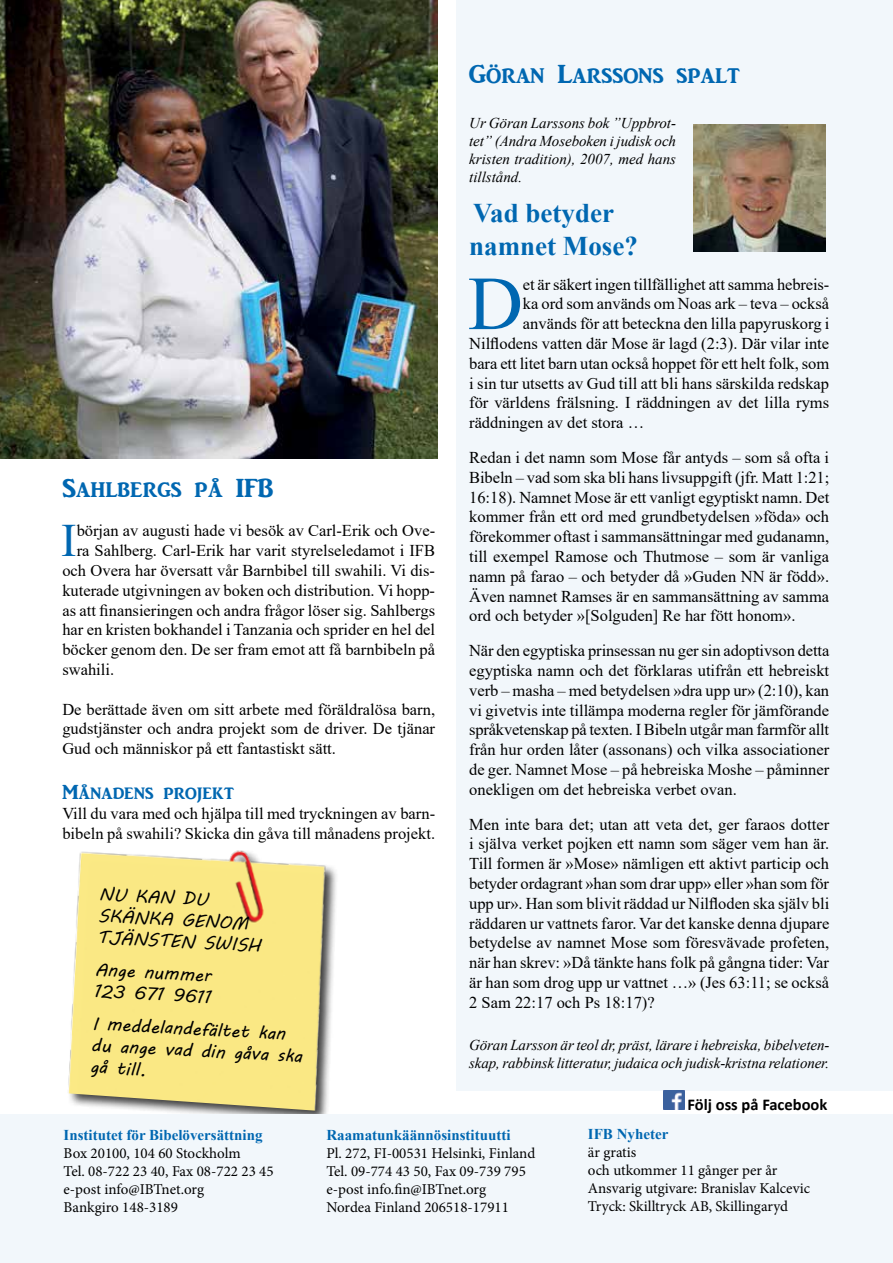
<style>
.page{position:relative;width:893px;height:1263px;background:#fff}
.page>*{position:absolute;margin:0;border:0;box-sizing:border-box;transform-origin:0 0}
.t1{font:76.35px "Times New Roman";color:#0067b1}
.t2{font:46.35px "Times New Roman";color:#0067b1}
.t3{font:27px "ARJULIAN";color:#0067b1}
.t4{font:700 27px/32.4px "Times New Roman";color:#0067b1}
.t5{font:21px "ARJULIAN";color:#0067b1}
.t6{font:18px/21.6px "MV Boli";color:#000}
.t7{font:16.5px/19.8px "Times New Roman";color:#000;text-align:justify}
.t8{font:700 16.5px "Calibri";color:#000}
.t9{font:15px/18px "Minion Pro";color:#000}
.t10{font:italic 15px/18px "Times New Roman";letter-spacing:-.01em;color:#000;text-align:justify}
.t11{font:700 15px "Times New Roman";color:#0067b1}
</style>
<div class="page">
<div style="left:456px;top:0;width:437px;height:1091px;background:#f2f7fb"></div>
<img style="left:68px;top:850px;width:268px;height:261px">
<div style="left:0;top:1114px;width:893px;height:149px;background:#f2f7fb"></div>
<img style="left:663px;top:1091px;width:22px;height:19px">
<img style="left:693px;top:124px;width:133px;height:127px">
<img style="left:0;top:0;width:438px;height:459px">
<h3 class="t3" style="left:62px;top:473px;width:213px">Sahlbergs på IFB</h3>
<h2 class="t2" style="left:61px;top:508px;width:17px">I</h2>
<p class="t7" style="left:77px;top:520px;width:360px">början av augusti hade vi besök av Carl-Erik och Ove-</p>
<p class="t7" style="left:77px;top:540px;width:360px">ra Sahlberg. Carl-Erik har varit styrelseledamot i IFB</p>
<p class="t7" style="left:62px;top:560px;width:374px">och Overa har översatt vår Barnbibel till swahili. Vi dis-</p>
<p class="t7" style="left:62px;top:580px;width:374px">kuterade utgivningen av boken och distribution. Vi hopp-</p>
<p class="t7" style="left:62px;top:600px;width:374px">as att finansieringen och andra frågor löser sig. Sahlbergs</p>
<p class="t7" style="left:62px;top:619px;width:374px">har en kristen bokhandel i Tanzania och sprider en hel del</p>
<p class="t7" style="left:62px;top:639px;width:374px">böcker genom den. De ser fram emot att få barnbibeln på</p>
<p class="t7" style="left:62px;top:659px;width:53px">swahili.</p>
<p class="t7" style="left:62px;top:699px;width:374px">De berättade även om sitt arbete med föräldralösa barn, gudstjänster och andra projekt som de driver. De tjänar Gud och människor på ett fantastiskt sätt.</p>
<p class="t5" style="left:62px;top:781px;width:173px">Månadens projekt</p>
<p class="t7" style="left:62px;top:803px;width:374px">Vill du vara med och hjälpa till med tryckningen av barn&shy;bibeln på swahili? Skicka din gåva till månadens projekt.</p>
<p class="t6" style="left:100px;top:883px;width:165px;rotate:3deg">NU KAN DU<br>SKÄNKA GENOM<br>TJÄNSTEN SWISH</p>
<p class="t6" style="left:96px;top:958px;width:119px;rotate:3deg">Ange nummer<br>123 671 9611</p>
<p class="t6" style="left:93px;top:1012px;width:213px;rotate:3deg">I meddelandefältet kan du ange vad din gåva ska gå till.</p>
<h3 class="t3" style="left:469px;top:60px;width:272px">Göran Larssons spalt</h3>
<p class="t10" style="left:469px;top:114px;width:208px">Ur Göran Larssons bok ”Uppbrot&shy;tet” (Andra Moseboken i judisk och kristen tradition), 2007, med hans tillstånd.</p>
<h3 class="t4" style="left:469px;top:196px;width:170px">Vad betyder namnet Mose?</h3>
<h1 class="t1" style="left:468px;top:250px;width:57px">D</h1>
<p class="t7" style="left:523px;top:274px;width:308px">et är säkert ingen tillfällighet att samma hebreis-</p>
<p class="t7" style="left:523px;top:293px;width:308px">ka ord som används om Noas ark – teva – också</p>
<p class="t7" style="left:523px;top:313px;width:308px">används för att beteckna den lilla papyruskorg i</p>
<p class="t7" style="left:469px;top:333px;width:362px">Nilflodens vatten där Mose är lagd (2:3). Där vilar inte</p>
<p class="t7" style="left:469px;top:353px;width:362px">bara ett litet barn utan också hoppet för ett helt folk, som</p>
<p class="t7" style="left:469px;top:373px;width:362px">i sin tur utsetts av Gud till att bli hans särskilda redskap</p>
<p class="t7" style="left:469px;top:392px;width:361px">för världens frälsning. I räddningen av det lilla ryms</p>
<p class="t7" style="left:469px;top:412px;width:177px">räddningen av det stora …</p>
<p class="t7" style="left:469px;top:447px;width:362px">Redan i det namn som Mose får antyds – som så ofta i Bibeln – vad som ska bli hans livsuppgift (jfr. Matt 1:21; 16:18). Namnet Mose är ett vanligt egyptiskt namn. Det kommer från ett ord med grundbetydelsen »föda» och förekommer oftast i sammansättningar med gudanamn, till exempel Ramose och Thutmose – som är vanliga namn på farao – och betyder då »Guden NN är född».<br>Även namnet Ramses är en sammansättning av samma ord och betyder »[Solguden] Re har fött honom».</p>
<p class="t7" style="left:469px;top:640px;width:362px">När den egyptiska prinsessan nu ger sin adoptivson detta egyptiska namn och det förklaras utifrån ett hebreiskt verb – masha – med betydelsen »dra upp ur» (2:10), kan vi givetvis inte tillämpa moderna regler för jämförande språkvetenskap på texten. I Bibeln utgår man farmför allt från hur orden låter (assonans) och vilka associationer de ger. Namnet Mose – på hebreiska Moshe – påminner onekligen om det hebreiska verbet ovan.</p>
<p class="t7" style="left:469px;top:814px;width:362px">Men inte bara det; utan att veta det, ger faraos dotter i själva verket pojken ett namn som säger vem han är.<br>Till formen är »Mose» nämligen ett aktivt particip och betyder ordagrant »han som drar upp» eller »han som för upp ur». Han som blivit räddad ur Nilfloden ska själv bli räddaren ur vattnets faror. Var det kanske denna djupare betydelse av namnet Mose som föresvävade profeten, när han skrev: »Då tänkte hans folk på gångna tider: Var är han som drog upp ur vattnet …» (Jes 63:11; se också 2 Sam 22:17 och Ps 18:17)?</p>
<p class="t10" style="left:469px;top:1036px;width:362px">Göran Larsson är teol dr, präst, lärare i hebreiska, bibelveten&shy;skap, rabbinsk litteratur, judaica och judisk-kristna relationer.</p>
<p class="t8" style="left:688px;top:1092px;width:141px">Följ oss på Facebook</p>
<p class="t11" style="left:64px;top:1124px;width:200px">Institutet för Bibelöversättning</p>
<p class="t9" style="left:64px;top:1144px;width:212px">Box 20100, 104 60 Stockholm<br>Tel. 08-722 23 40, Fax 08-722 23 45 e-post info@IBTnet.org<br>Bankgiro 148-3189</p>
<p class="t11" style="left:326px;top:1124px;width:186px">Raamatunkäännösinstituutti</p>
<p class="t9" style="left:326px;top:1144px;width:210px">Pl. 272, FI-00531 Helsinki, Finland<br>Tel. 09-774 43 50, Fax 09-739 795 e-post info.fin@IBTnet.org<br>Nordea Finland 206518-17911</p>
<p class="t11" style="left:588px;top:1123px;width:82px">IFB Nyheter</p>
<p class="t9" style="left:588px;top:1143px;width:224px">är gratis<br>och utkommer 11 gånger per år<br>Ansvarig utgivare: Branislav Kalcevic<br>Tryck: Skilltryck AB, Skillingaryd</p>
</div>
